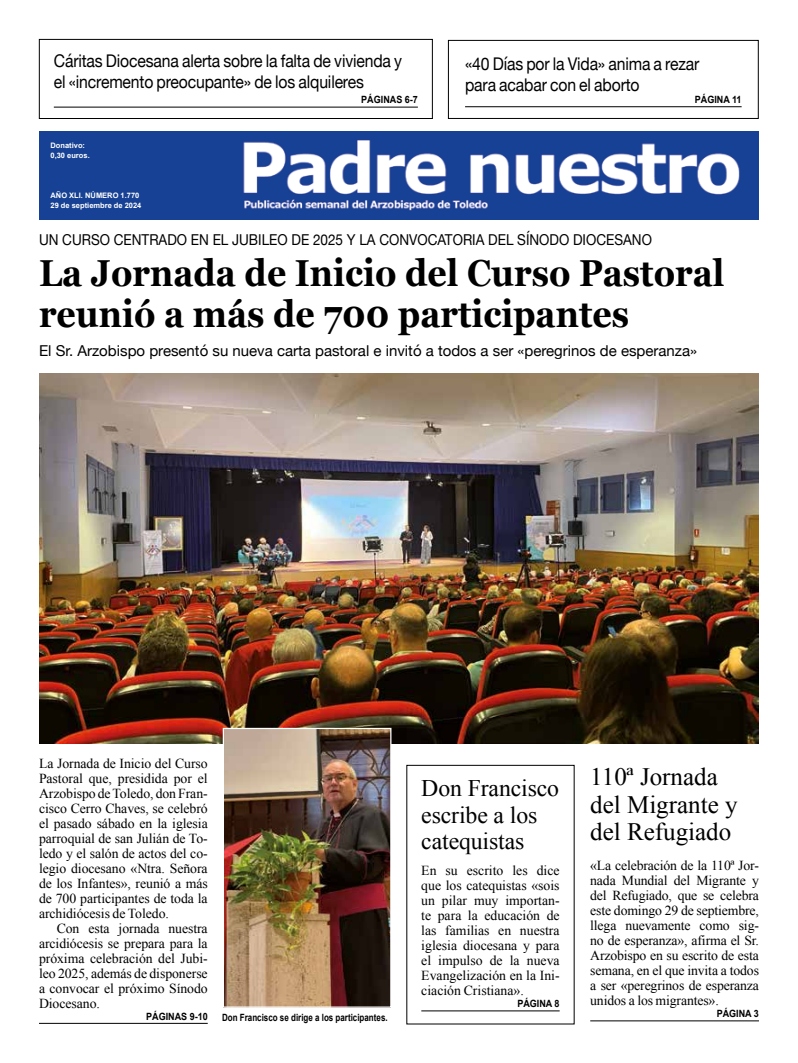
<style>
.page{position:relative;width:798px;height:1063px;background:#fff}
.page>*{position:absolute;margin:0;border:0;box-sizing:border-box;transform-origin:0 0}
.t1{font:700 37.5px/41.2px "Georgia";color:#000;scale:.9 1}
.t2{font:25px/27.5px "Times New Roman";color:#000}
.t3{font:23.75px/26.2px "Times New Roman";letter-spacing:-.005em;color:#000}
.t4{font:17.5px/21.2px "Helvetica Neue";letter-spacing:-.01em;color:#000;scale:.9 1}
.t5{font:15px "Helvetica Neue";color:#000}
.t6{font:15px "Helvetica Neue";color:#000;scale:.9 1}
.t7{font:13.75px/15px "Times New Roman";letter-spacing:-.005em;color:#000;text-align:justify}
.t8{font:700 10px "Arial";color:#000;scale:.9 1}
.t9{font:700 10px "Arial";color:#000;scale:.8 1}
.t10{font:700 7.5px/10px "Arial";color:#fff}
</style>
<div class="page">
<hr style="left:465px;top:106px;width:276px;height:1px;background:#000">
<div style="left:448px;top:40px;width:310px;height:79px;border:1px solid #000"></div>
<img style="left:39px;top:131px;width:719px;height:89px">
<hr style="left:54px;top:107px;width:363px;height:1px;background:#000">
<div style="left:39px;top:39px;width:393px;height:80px;border:1px solid #000"></div>
<hr style="left:39px;top:1023px;width:169px;height:1px;background:#000">
<img style="left:39px;top:373px;width:719px;height:371px">
<img style="left:225px;top:730px;width:164px;height:276px">
<div style="left:223px;top:728px;width:168px;height:280px;border:1px solid #fff"></div>
<hr style="left:421px;top:1011px;width:138px;height:1px;background:#000">
<hr style="left:590px;top:1021px;width:168px;height:1px;background:#000">
<p class="t4" style="left:54px;top:51px;width:388px">Cáritas Diocesana alerta sobre la falta de vivienda y el «incremento preocupante» de los alquileres</p>
<p class="t8" style="left:361px;top:93px;width:64px">PÁGINAS 6-7</p>
<p class="t10" style="left:50px;top:141px;width:41px">Donativo:<br>0,30 euros.</p>
<p class="t10" style="left:50px;top:191px;width:92px">AÑO XLI. NÚMERO 1.770<br>29 de septiembre de 2024</p>
<p class="t6" style="left:39px;top:228px;width:682px">UN CURSO CENTRADO EN EL JUBILEO DE 2025 Y LA CONVOCATORIA DEL SÍNODO DIOCESANO</p>
<h1 class="t1" style="left:39px;top:250px;width:762px">La Jornada de Inicio del Curso Pastoral reunió a más de 700 participantes</h1>
<p class="t5" style="left:39px;top:340px;width:659px">El Sr. Arzobispo presentó su nueva carta pastoral e invitó a todos a ser «peregrinos de esperanza»</p>
<p class="t4" style="left:465px;top:54px;width:262px">«40 Días por la Vida» anima a rezar para acabar con el aborto</p>
<p class="t8" style="left:694px;top:93px;width:53px">PÁGINA 11</p>
<p class="t7" style="left:39px;top:755px;width:170px">La Jornada de Inicio del Curso Pastoral que, presidida por el Arzobispo de Toledo, don Fran&shy;cisco Cerro Chaves, se celebró el pasado sábado en la iglesia parroquial de san Julián de To&shy;ledo y el salón de actos del co&shy;legio diocesano «Ntra. Señora de los Infantes», reunió a más de 700 participantes de toda la archidiócesis de Toledo.</p>
<p class="t7" style="left:39px;top:920px;width:170px;text-indent:18px">Con esta jornada nuestra arcidiócesis se prepara para la próxima celebración del Jubi&shy;leo 2025, además de disponerse a convocar el próximo Sínodo Diocesano.</p>
<p class="t8" style="left:146px;top:1009px;width:70px">PÁGINAS 9-10</p>
<p class="t9" style="left:222px;top:1011px;width:208px">Don Francisco se dirige a los participantes.</p>
<h3 class="t3" style="left:421px;top:775px;width:139px">Don Francisco escribe a los catequistas</h3>
<p class="t7" style="left:421px;top:863px;width:140px">En su escrito les dice que los catequistas «sois un pilar muy importan&shy;te para la educación de las familias en nuestra iglesia diocesana y para el impulso de la nueva Evangelización en la Ini&shy;ciación Cristiana».</p>
<p class="t8" style="left:517px;top:997px;width:48px">PÁGINA 8</p>
<h2 class="t2" style="left:590px;top:763px;width:149px">110ª Jornada del Migrante y del Refugiado</h2>
<p class="t7" style="left:590px;top:858px;width:170px">«La celebración de la 110ª Jor&shy;nada Mundial del Migrante y del Refugiado, que se celebra este domingo 29 de septiembre, llega nuevamente como sig&shy;no de esperanza», afirma el Sr.<br>Arzobispo en su escrito de esta semana, en el que invita a todos a ser «peregrinos de esperanza unidos a los migrantes».</p>
<p class="t8" style="left:716px;top:1007px;width:48px">PÁGINA 3</p>
</div>
